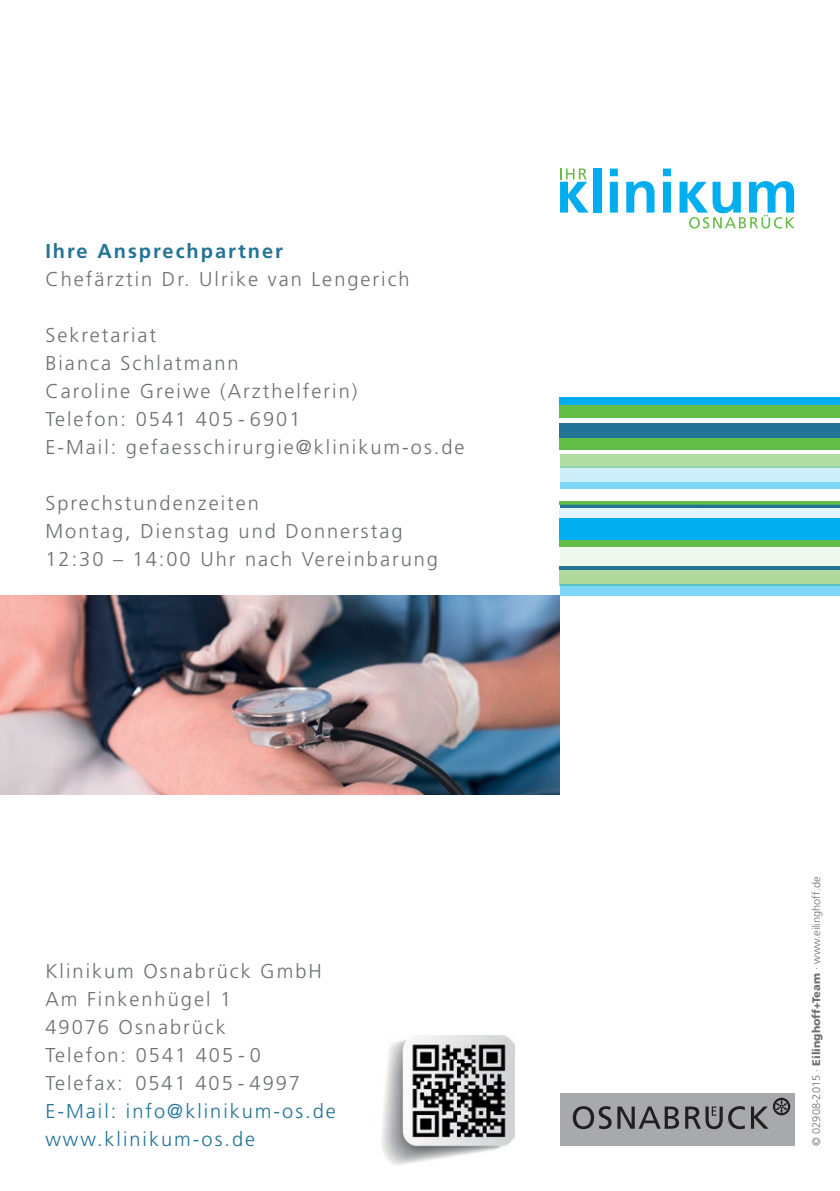
<style>
.page{position:relative;width:840px;height:1191px;background:#fff}
.page>*{position:absolute;margin:0;border:0;box-sizing:border-box;transform-origin:0 0}
.t1{font:300 20px/28px "Frutiger";letter-spacing:.1em;color:#6d6f71}
.t2{font:300 20px/28px "Frutiger";letter-spacing:.1em;color:#237396}
.t3{font:700 20px "Frutiger";letter-spacing:.1em;color:#237396}
.t4{font:300 11px "Frutiger";color:#6d6f71}
.s1{font-weight:900}
</style>
<div class="page">
<img style="left:0;top:595px;width:559px;height:199px">
<div style="left:559px;top:397px;width:280px;height:9px;background:#00aeef"></div>
<div style="left:559px;top:405px;width:280px;height:13px;background:#63bc46"></div>
<div style="left:559px;top:417px;width:280px;height:12px;background:#fff"></div>
<div style="left:559px;top:423px;width:280px;height:16px;background:#237396"></div>
<div style="left:559px;top:438px;width:280px;height:12px;background:#63bc46"></div>
<div style="left:559px;top:454px;width:280px;height:14px;background:#b1dda2"></div>
<svg style="left:559px;top:466px;width:280px;height:15px;background:#c4ebf1"></svg>
<div style="left:559px;top:481px;width:280px;height:8px;background:#80d6f7"></div>
<svg style="left:559px;top:501px;width:280px;height:4px"></svg>
<hr style="left:559px;top:505px;width:280px;height:4px;background:#237396">
<div style="left:559px;top:508px;width:280px;height:13px;background:#e2f4fd"></div>
<div style="left:559px;top:518px;width:280px;height:23px;background:#00aeef"></div>
<div style="left:559px;top:540px;width:280px;height:6px;background:#63bc46"></div>
<div style="left:559px;top:545px;width:280px;height:22px;background:#eff8ec"></div>
<hr style="left:559px;top:566px;width:280px;height:4px;background:#237396">
<div style="left:559px;top:570px;width:280px;height:16px;background:#b2d99c"></div>
<svg style="left:560px;top:584px;width:279px;height:11px;background:#78d2ed"></svg>
<div style="left:593px;top:168px;width:8px;height:45px;background:#00aeef"></div>
<svg style="left:609px;top:169px;width:8px;height:44px"></svg>
<svg style="left:626px;top:181px;width:28px;height:32px"></svg>
<svg style="left:662px;top:169px;width:8px;height:44px"></svg>
<svg style="left:560px;top:168px;width:28px;height:45px"></svg>
<svg style="left:679px;top:181px;width:115px;height:47px"></svg>
<div style="left:559px;top:1093px;width:235px;height:52px;background:#a7a9ac"></div>
<svg style="left:572px;top:1106px;width:39px;height:23px"></svg>
<svg style="left:617px;top:1106px;width:61px;height:22px"></svg>
<svg style="left:751px;top:1097px;width:38px;height:31px"></svg>
<svg style="left:685px;top:1106px;width:59px;height:23px"></svg>
<img style="left:381px;top:1035px;width:133px;height:130px">
<p class="t3" style="left:45px;top:239px;width:239px">Ihre Ansprechpartner</p>
<p class="t1" style="left:45px;top:265px;width:365px">Chefärztin Dr. Ulrike van Lengerich</p>
<p class="t1" style="left:45px;top:321px;width:420px">Sekretariat<br>Bianca Schlatmann<br>Caroline Greiwe (Arzthelferin)<br>Telefon: 0541 405 - 6901<br>E-Mail: gefaesschirurgie@klinikum-os.de</p>
<p class="t1" style="left:45px;top:489px;width:394px">Sprechstundenzeiten<br>Montag, Dienstag und Donnerstag<br>12:30 – 14:00 Uhr nach Vereinbarung</p>
<p class="t1" style="left:45px;top:957px;width:278px">Klinikum Osnabrück GmbH<br>Am Finkenhügel 1<br>49076 Osnabrück<br>Telefon: 0541 405 - 0<br>Telefax: 0541 405 - 4997</p>
<p class="t2" style="left:45px;top:1097px;width:292px">E-Mail: info@klinikum-os.de www.klinikum-os.de</p>
<p class="t4" style="left:809px;top:1145px;width:270px;rotate:-90deg">© 02908-2015 · <span class="s1">Eilinghoff+Team</span> · www.eilinghoff.de</p>
</div>
